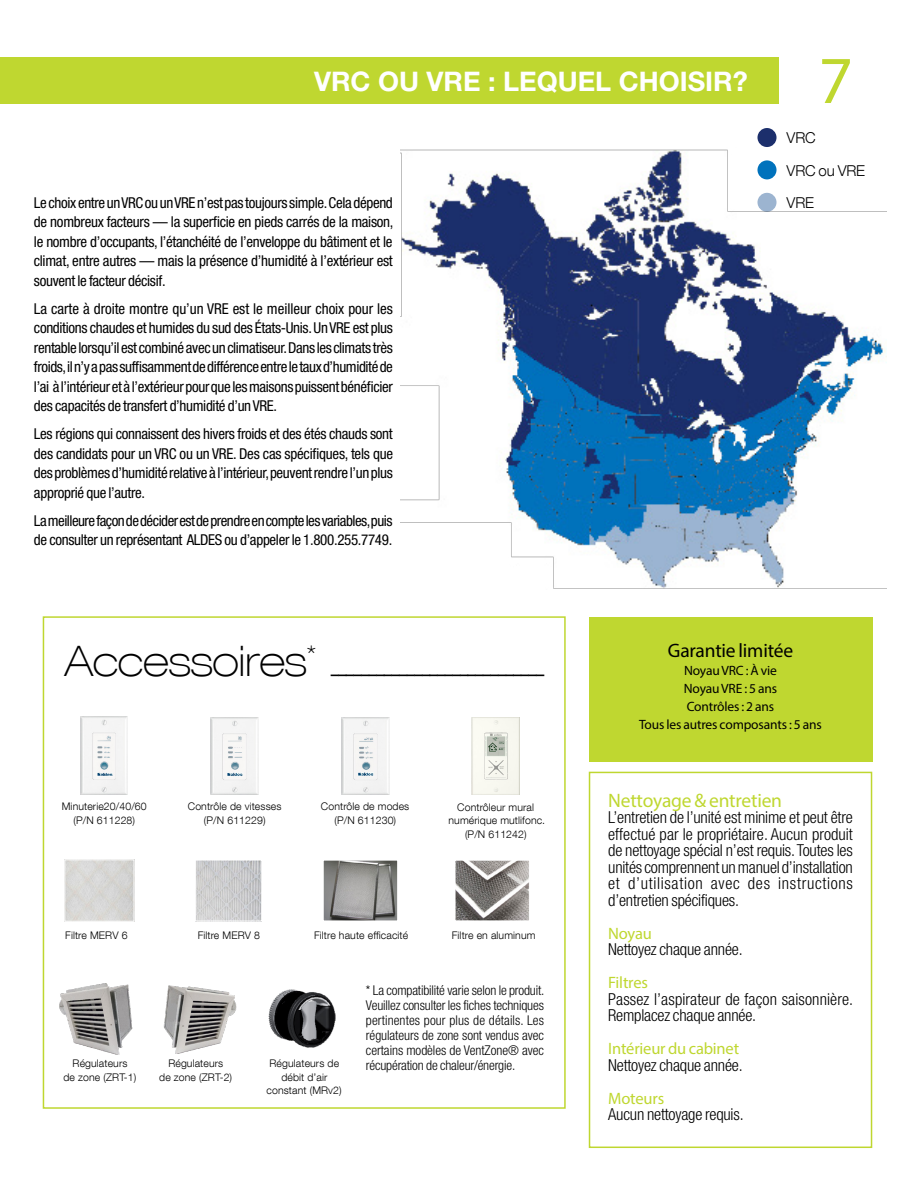
<style>
.page{position:relative;width:918px;height:1188px;background:#fff}
.page>*{position:absolute;margin:0;border:0;box-sizing:border-box;transform-origin:0 0}
.t1{font:67.5px "Myriad Pro";color:#bfd730}
.t2{font:100 33px "Helvetica Neue LT Com";color:#000;scale:.5 1}
.t3{font:700 27px "Helvetica Neue LT Std";color:#fff}
.t4{font:19.5px "Myriad Pro";letter-spacing:-.01em;color:#bfd730}
.t5{font:19.5px "Myriad Pro";letter-spacing:-.01em;color:#000}
.t6{font:300 condensed 16.5px/16.5px "Helvetica Neue LT Std";letter-spacing:-.01em;color:#000;text-align:justify}
.t7{font:16.5px "Myriad Pro";letter-spacing:-.01em;color:#bfd730}
.t8{font:condensed 15px/19.5px "Helvetica Neue LT Std";letter-spacing:-.02em;color:#000;text-align:justify}
.t9{font:300 15px/32.4px "Helvetica Neue LT Com";letter-spacing:-.015em;color:#000}
.t10{font:300 condensed 13.5px/15px "Helvetica Neue LT Std";letter-spacing:-.01em;color:#000;text-align:justify}
.t11{font:13.5px/18px "Myriad Pro";letter-spacing:-.01em;color:#000;text-align:center}
.t12{font:300 10.5px/13.5px "Helvetica Neue LT Com";letter-spacing:.01em;color:#000;text-align:center}
.s1{font-stretch:expanded;font-size:42px}
</style>
<div class="page">
<div style="left:0;top:57px;width:779px;height:47px;background:#bfd730"></div>
<div style="left:43px;top:616px;width:523px;height:493px;border:2px solid #bfd730"></div>
<img style="left:80px;top:717px;width:48px;height:77px">
<img style="left:211px;top:717px;width:47px;height:78px">
<img style="left:341px;top:717px;width:48px;height:78px">
<img style="left:457px;top:862px;width:71px;height:57px">
<div style="left:455px;top:860px;width:75px;height:61px;border:1px solid #fff"></div>
<img style="left:197px;top:862px;width:63px;height:57px">
<div style="left:195px;top:860px;width:67px;height:61px;border:1px solid #fff"></div>
<img style="left:325px;top:862px;width:71px;height:57px">
<div style="left:323px;top:860px;width:75px;height:61px;border:1px solid #fff"></div>
<img style="left:66px;top:861px;width:66px;height:59px">
<div style="left:64px;top:859px;width:70px;height:63px;border:1px solid #fff"></div>
<img style="left:59px;top:983px;width:74px;height:72px">
<img style="left:163px;top:985px;width:74px;height:69px">
<div style="left:589px;top:772px;width:283px;height:376px;border:2px solid #bfd730"></div>
<div style="left:757px;top:128px;width:20px;height:19px;background:#1c2f6c;border-radius:50%"></div>
<div style="left:589px;top:617px;width:283px;height:144px;background:#bfd730"></div>
<img style="left:269px;top:989px;width:67px;height:59px">
<img style="left:472px;top:717px;width:48px;height:78px">
<img style="left:401px;top:149px;width:485px;height:440px">
<h3 class="t3" style="left:314px;top:64px;width:435px">VRC OU VRE : LEQUEL CHOISIR?</h3>
<p class="t8" style="left:34px;top:193px;width:361px">Le choix entre un VRC ou un VRE n’est pas toujours simple. Cela dépend de nombreux facteurs — la superficie en pieds carrés de la maison, le nombre d’occupants, l’étanchéité de l’enveloppe du bâtiment et le climat, entre autres — mais la présence d’humidité à l’extérieur est souvent le facteur décisif.</p>
<p class="t8" style="left:34px;top:299px;width:361px">La carte à droite montre qu’un VRE est le meilleur choix pour les conditions chaudes et humides du sud des États-Unis. Un VRE est plus rentable lorsqu’il est combiné avec un climatiseur. Dans les climats très froids, il n’y a pas suffisamment de différence entre le taux d’humidité de l’ai à l’intérieur et à l’extérieur pour que les maisons puissent bénéficier des capacités de transfert d’humidité d’un VRE.</p>
<p class="t8" style="left:34px;top:424px;width:361px">Les régions qui connaissent des hivers froids et des étés chauds sont des candidats pour un VRC ou un VRE. Des cas spécifiques, tels que des problèmes d’humidité relative à l’intérieur, peuvent rendre l’un plus approprié que l’autre.</p>
<p class="t8" style="left:34px;top:511px;width:360px">La meilleure façon de décider est de prendre en compte les variables, puis de consulter un représentant ALDES ou d’appeler le 1.800.255.7749.</p>
<h1 class="t1" style="left:818px;top:39px;width:36px">7</h1>
<p class="t9" style="left:787px;top:121px;width:80px">VRC<br>VRC ou VRE<br>VRE</p>
<h2 class="t2" style="left:64px;top:641px;width:961px"><span class="s1">Accessoires</span><sup>*</sup> ____________________________</h2>
<p class="t12" style="left:62px;top:800px;width:86px">Minuterie20/40/60 (P/N 611228)</p>
<p class="t12" style="left:188px;top:800px;width:95px">Contrôle de vitesses (P/N 611229)</p>
<p class="t12" style="left:321px;top:800px;width:90px">Contrôle de modes (P/N 611230)</p>
<p class="t12" style="left:449px;top:800px;width:98px">Contrôleur mural numérique mutlifonc. (P/N 611242)</p>
<p class="t12" style="left:65px;top:928px;width:64px">Filtre MERV 6</p>
<p class="t12" style="left:63px;top:1057px;width:74px">Régulateurs<br>de zone (ZRT-1)</p>
<p class="t12" style="left:198px;top:929px;width:64px">Filtre MERV 8</p>
<p class="t12" style="left:314px;top:928px;width:96px">Filtre haute efficacité</p>
<p class="t12" style="left:452px;top:928px;width:85px">Filtre en aluminum</p>
<p class="t12" style="left:159px;top:1057px;width:74px">Régulateurs<br>de zone (ZRT-2)</p>
<p class="t12" style="left:267px;top:1057px;width:77px">Régulateurs de débit d’air constant (MRv2)</p>
<p class="t10" style="left:366px;top:983px;width:180px">* La compatibilité varie selon le produit.<br>Veuillez consulter les fiches techniques pertinentes pour plus de détails. Les régulateurs de zone sont vendus avec certains modèles de VentZone® avec récupération de chaleur/énergie.</p>
<h3 class="t5" style="left:668px;top:639px;width:127px">Garantie limitée</h3>
<p class="t11" style="left:639px;top:662px;width:184px">Noyau VRC : À vie<br>Noyau VRE : 5 ans<br>Contrôles : 2 ans<br>Tous les autres composants : 5 ans</p>
<h3 class="t4" style="left:608px;top:788px;width:175px">Nettoyage &amp; entretien</h3>
<p class="t6" style="left:608px;top:809px;width:246px">L’entretien de l’unité est minime et peut être effectué par le propriétaire. Aucun produit de nettoyage spécial n’est requis. Toutes les unités comprennent un manuel d’installation et d’utilisation avec des instructions d’entretien spécifiques.</p>
<p class="t7" style="left:608px;top:923px;width:45px">Noyau</p>
<p class="t6" style="left:608px;top:941px;width:136px">Nettoyez chaque année.</p>
<p class="t7" style="left:608px;top:972px;width:41px">Filtres</p>
<p class="t6" style="left:608px;top:990px;width:247px">Passez l’aspirateur de façon saisonnière.<br>Remplacez chaque année.</p>
<p class="t7" style="left:608px;top:1038px;width:132px">Intérieur du cabinet</p>
<p class="t6" style="left:608px;top:1056px;width:136px">Nettoyez chaque année.</p>
<p class="t7" style="left:608px;top:1088px;width:57px">Moteurs</p>
<p class="t6" style="left:608px;top:1106px;width:137px">Aucun nettoyage requis.</p>
</div>
